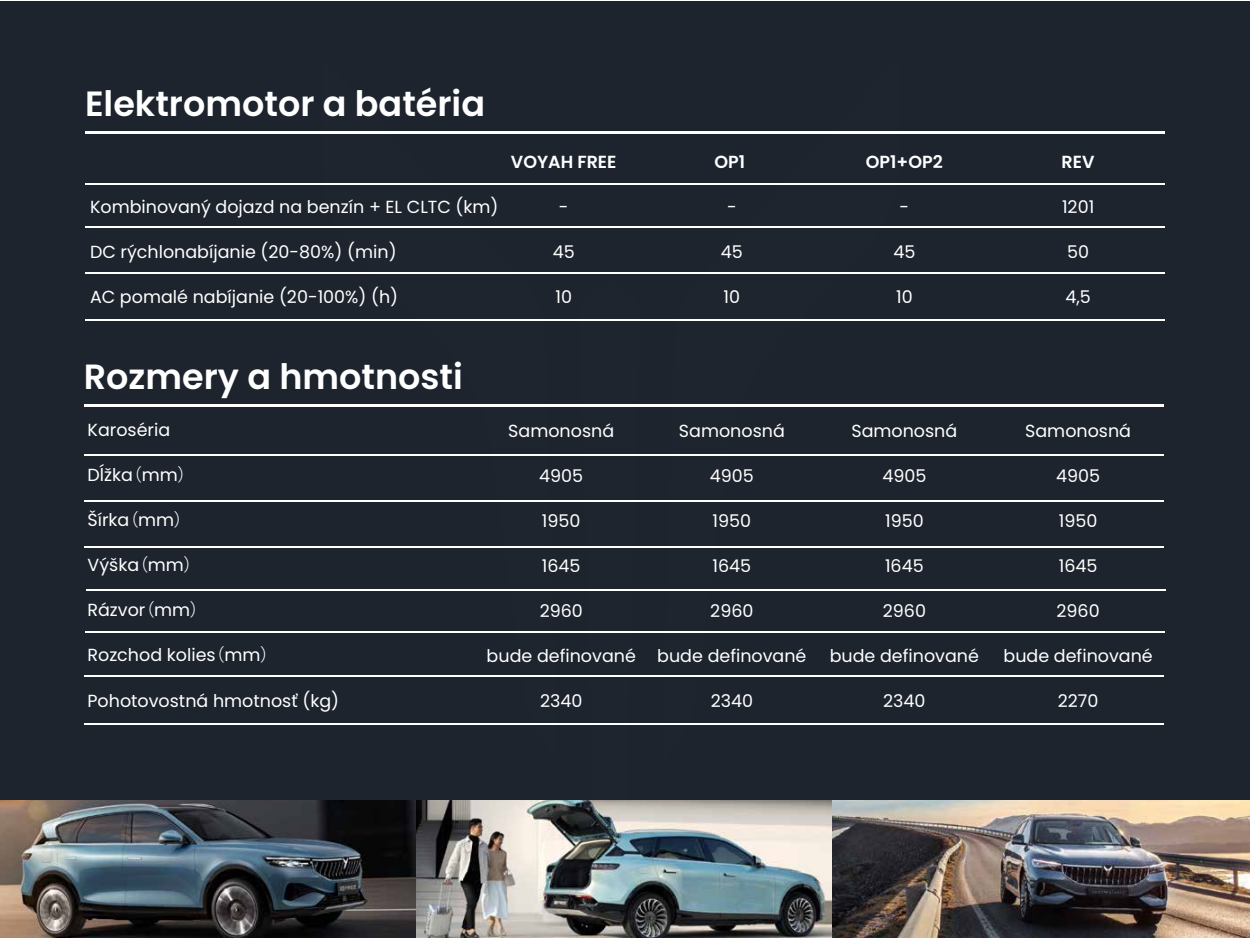
<style>
.page{position:relative;width:1250px;height:938px;background:#fff}
.page>*{position:absolute;margin:0;border:0;box-sizing:border-box;transform-origin:0 0}
.t1{font:600 35px "Poppins";color:#fff}
.t2{font:17.5px "Poppins";color:#fff}
.t3{font:600 17.5px "Poppins";color:#fff}
.s1{font-family:"Koz Go Pr 6 N"}
</style>
<div class="page">
<div style="left:0;top:1px;width:1250px;height:937px;background:#1d242d"></div>
<svg style="left:662px;top:183px;width:237px;height:542px"></svg>
<svg style="left:321px;top:183px;width:236px;height:542px"></svg>
<svg style="left:579px;top:320px;width:61px;height:405px"></svg>
<hr style="left:85px;top:131px;width:1080px;height:3px;background:#fff">
<hr style="left:84px;top:404px;width:1080px;height:2px;background:#fff">
<hr style="left:85px;top:184px;width:1080px;height:1px;background:#fff">
<hr style="left:85px;top:226px;width:1080px;height:2px;background:#fff">
<hr style="left:85px;top:272px;width:1080px;height:2px;background:#fff">
<hr style="left:85px;top:319px;width:1080px;height:1px;background:#fff">
<hr style="left:84px;top:454px;width:1080px;height:1px;background:#fff">
<hr style="left:84px;top:500px;width:1080px;height:1px;background:#fff">
<hr style="left:84px;top:546px;width:1080px;height:2px;background:#fff">
<hr style="left:86px;top:589px;width:1080px;height:1px;background:#fff">
<hr style="left:85px;top:631px;width:1080px;height:1px;background:#fff">
<hr style="left:84px;top:675px;width:1080px;height:1px;background:#fff">
<hr style="left:84px;top:722px;width:1080px;height:2px;background:#fff">
<img style="left:0;top:800px;width:1250px;height:138px">
<h1 class="t1" style="left:85px;top:84px;width:402px">Elektromotor a batéria</h1>
<p class="t2" style="left:90px;top:196px;width:410px">Kombinovaný dojazd na benzín + EL CLTC (km)</p>
<p class="t2" style="left:90px;top:241px;width:308px">DC rýchlonabíjanie (20-80%) (min)</p>
<p class="t2" style="left:90px;top:286px;width:310px">AC pomalé nabíjanie (20-100%) (h)</p>
<p class="t3" style="left:511px;top:151px;width:107px">VOYAH FREE</p>
<p class="t2" style="left:559px;top:196px;width:11px">-</p>
<p class="t2" style="left:553px;top:241px;width:23px">45</p>
<p class="t2" style="left:555px;top:286px;width:18px">10</p>
<h1 class="t1" style="left:84px;top:356px;width:381px">Rozmery a hmotnosti</h1>
<p class="t2" style="left:88px;top:420px;width:84px">Karoséria</p>
<p class="t2" style="left:88px;top:465px;width:109px">Dĺžka<span class="s1">（</span>mm<span class="s1">）</span></p>
<p class="t2" style="left:88px;top:510px;width:105px">Šírka<span class="s1">（</span>mm<span class="s1">）</span></p>
<p class="t2" style="left:88px;top:555px;width:115px">Výška<span class="s1">（</span>mm<span class="s1">）</span></p>
<p class="t2" style="left:88px;top:600px;width:121px">Rázvor<span class="s1">（</span>mm<span class="s1">）</span></p>
<p class="t2" style="left:88px;top:645px;width:192px">Rozchod kolies<span class="s1">（</span>mm<span class="s1">）</span></p>
<p class="t2" style="left:88px;top:690px;width:253px">Pohotovostná hmotnosť (kg)</p>
<p class="t2" style="left:508px;top:421px;width:107px">Samonosná</p>
<p class="t2" style="left:539px;top:466px;width:46px">4905</p>
<p class="t2" style="left:542px;top:511px;width:40px">1950</p>
<p class="t2" style="left:542px;top:556px;width:40px">1645</p>
<p class="t2" style="left:540px;top:601px;width:45px">2960</p>
<p class="t2" style="left:487px;top:646px;width:151px">bude definované</p>
<p class="t2" style="left:540px;top:691px;width:44px">2340</p>
<p class="t3" style="left:714px;top:151px;width:32px">OP1</p>
<p class="t2" style="left:727px;top:196px;width:11px">-</p>
<p class="t2" style="left:721px;top:241px;width:23px">45</p>
<p class="t2" style="left:724px;top:286px;width:18px">10</p>
<p class="t2" style="left:679px;top:421px;width:107px">Samonosná</p>
<p class="t2" style="left:710px;top:466px;width:46px">4905</p>
<p class="t2" style="left:713px;top:511px;width:40px">1950</p>
<p class="t2" style="left:713px;top:556px;width:40px">1645</p>
<p class="t2" style="left:710px;top:601px;width:45px">2960</p>
<p class="t2" style="left:657px;top:646px;width:151px">bude definované</p>
<p class="t2" style="left:711px;top:691px;width:44px">2340</p>
<p class="t3" style="left:866px;top:151px;width:78px">OP1+OP2</p>
<p class="t2" style="left:900px;top:196px;width:11px">-</p>
<p class="t2" style="left:893px;top:241px;width:23px">45</p>
<p class="t2" style="left:896px;top:286px;width:18px">10</p>
<p class="t2" style="left:851px;top:421px;width:107px">Samonosná</p>
<p class="t2" style="left:882px;top:466px;width:46px">4905</p>
<p class="t2" style="left:885px;top:511px;width:40px">1950</p>
<p class="t2" style="left:885px;top:556px;width:40px">1645</p>
<p class="t2" style="left:883px;top:601px;width:45px">2960</p>
<p class="t2" style="left:830px;top:646px;width:151px">bude definované</p>
<p class="t2" style="left:883px;top:691px;width:44px">2340</p>
<p class="t3" style="left:1062px;top:151px;width:34px">REV</p>
<p class="t2" style="left:1062px;top:196px;width:34px">1201</p>
<p class="t2" style="left:1067px;top:241px;width:23px">50</p>
<p class="t2" style="left:1065px;top:286px;width:27px">4,5</p>
<p class="t2" style="left:1025px;top:421px;width:107px">Samonosná</p>
<p class="t2" style="left:1056px;top:466px;width:46px">4905</p>
<p class="t2" style="left:1059px;top:511px;width:40px">1950</p>
<p class="t2" style="left:1059px;top:556px;width:40px">1645</p>
<p class="t2" style="left:1057px;top:601px;width:45px">2960</p>
<p class="t2" style="left:1004px;top:646px;width:151px">bude definované</p>
<p class="t2" style="left:1058px;top:691px;width:42px">2270</p>
</div>
